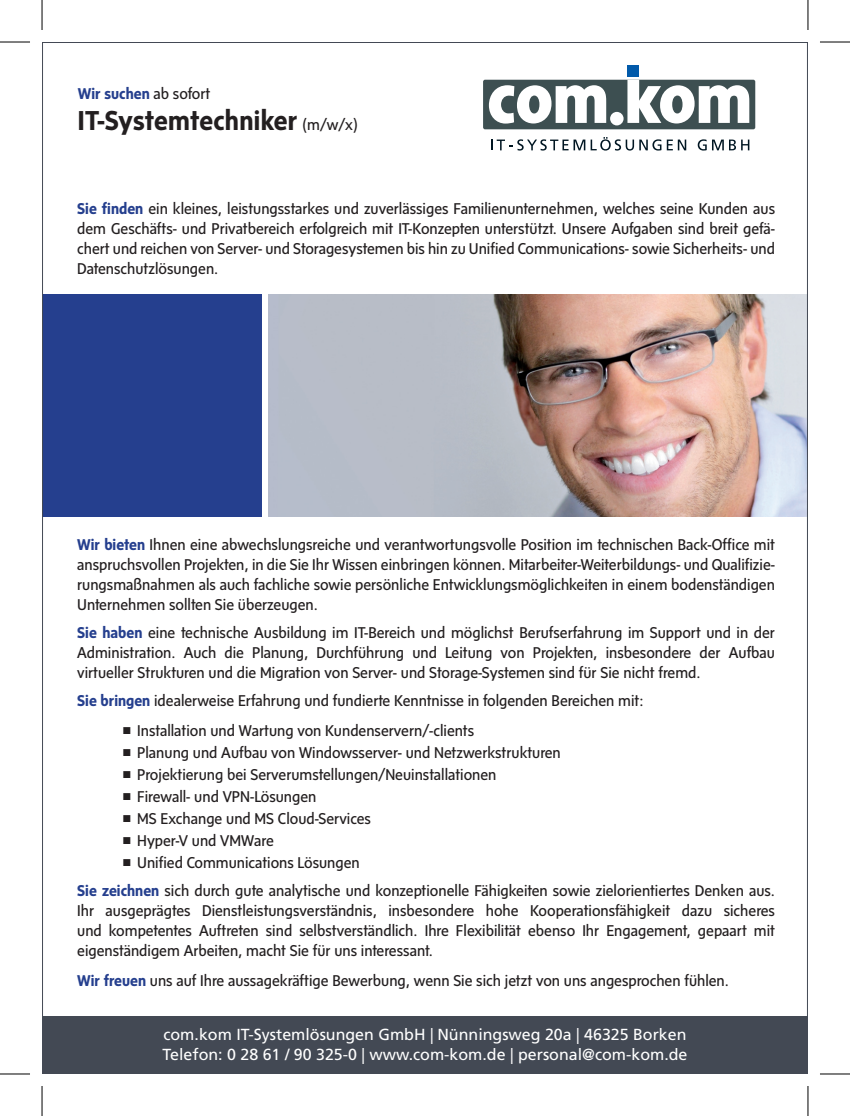
<style>
.page{position:relative;width:850px;height:1116px;background:#fff}
.page>*{position:absolute;margin:0;border:0;box-sizing:border-box;transform-origin:0 0}
.t1{font:700 28px "Sense";letter-spacing:.01em;color:#231f20}
.t2{font:16px/20px "Sense";color:#231f20;text-align:justify}
.t3{font:16px "Frutiger LT Std";color:#fff}
.t4{font:700 16px "Sense";color:#253f8e}
.s1{font-weight:400;color:#231f20}
.s2{font-weight:400;font-size:16px}
.s3{font-weight:700;color:#253f8e}
.s4{font-stretch:condensed}
</style>
<div class="page">
<div style="left:483px;top:80px;width:272px;height:49px;background:#3d4f51;border-radius:2px"></div>
<svg style="left:489px;top:85px;width:117px;height:39px"></svg>
<svg style="left:627px;top:80px;width:122px;height:43px"></svg>
<div style="left:610px;top:112px;width:13px;height:13px;background:#fff;border-radius:50%"></div>
<div style="left:627px;top:65px;width:12px;height:12px;background:#015aaa"></div>
<svg style="left:491px;top:137px;width:195px;height:14px"></svg>
<svg style="left:697px;top:139px;width:38px;height:12px"></svg>
<svg style="left:741px;top:140px;width:8px;height:10px"></svg>
<img style="left:269px;top:294px;width:536px;height:222px">
<div style="left:42px;top:294px;width:219px;height:222px;background:#253f8e"></div>
<div style="left:42px;top:1016px;width:765px;height:57px;background:#434954"></div>
<hr style="left:0;top:42px;width:30px;height:1px;background:#000">
<hr style="left:819px;top:42px;width:30px;height:1px;background:#000">
<hr style="left:0;top:1073px;width:30px;height:1px;background:#000">
<hr style="left:819px;top:1073px;width:30px;height:1px;background:#000">
<hr style="left:42px;top:0;width:1px;height:30px;background:#000">
<hr style="left:42px;top:1086px;width:1px;height:30px;background:#000">
<hr style="left:807px;top:0;width:1px;height:30px;background:#000">
<hr style="left:807px;top:1086px;width:1px;height:30px;background:#000">
<p class="t4" style="left:78px;top:84px;width:134px">Wir suchen <span class="s1">ab sofort</span></p>
<p class="t1" style="left:78px;top:104px;width:281px">IT-Systemtechniker <span class="s2">(m/w/x)</span></p>
<p class="t2" style="left:77px;top:198px;width:699px"><span class="s3">Sie finden</span> ein kleines, leistungsstarkes und zuverlässiges Familienunternehmen, welches seine Kunden aus dem Geschäfts- und Privatbereich erfolgreich mit IT-Konzepten unterstützt. Unsere Aufgaben sind breit gefä&shy;chert und reichen von Server- und Storagesystemen bis hin zu Unified Communications- sowie Sicherheits- und Datenschutzlösungen.</p>
<p class="t2" style="left:77px;top:534px;width:699px"><span class="s3">Wir bieten</span> Ihnen eine abwechslungsreiche und verantwortungsvolle Position im technischen Back-Office mit anspruchsvollen Projekten, in die Sie Ihr Wissen einbringen können. Mitarbeiter-Weiterbildungs- und Qualifizie&shy;rungsmaßnahmen als auch fachliche sowie persönliche Entwicklungsmöglichkeiten in einem bodenständigen Unternehmen sollten Sie überzeugen.</p>
<p class="t2" style="left:77px;top:622px;width:699px"><span class="s3">Sie haben</span> eine technische Ausbildung im IT-Bereich und möglichst Berufserfahrung im Support und in der Administration. Auch die Planung, Durchführung und Leitung von Projekten, insbesondere der Aufbau virtueller Strukturen und die Migration von Server- und Storage-Systemen sind für Sie nicht fremd.</p>
<p class="t2" style="left:77px;top:690px;width:567px"><span class="s3">Sie bringen</span> idealerweise Erfahrung und fundierte Kenntnisse in folgenden Bereichen mit:</p>
<p class="t2" style="left:123px;top:720px;width:352px">■ Installation und Wartung von Kundenservern/-clients</p>
<p class="t2" style="left:123px;top:742px;width:439px">■ Planung und Aufbau von Windowsserver- und Netzwerkstrukturen</p>
<p class="t2" style="left:123px;top:764px;width:374px">■ Projektierung bei Serverumstellungen/Neuinstallationen</p>
<p class="t2" style="left:123px;top:786px;width:195px">■ Firewall- und VPN-Lösungen</p>
<p class="t2" style="left:123px;top:808px;width:249px">■ MS Exchange und MS Cloud-Services</p>
<p class="t2" style="left:123px;top:830px;width:152px">■ Hyper-V und VMWare</p>
<p class="t2" style="left:123px;top:852px;width:238px">■ Unified Communications Lösungen</p>
<p class="t2" style="left:77px;top:880px;width:699px"><span class="s3">Sie zeichnen</span> sich durch gute analytische und konzeptionelle Fähigkeiten sowie zielorientiertes Denken aus.<br>Ihr ausgeprägtes Dienstleistungsverständnis, insbesondere hohe Kooperationsfähigkeit dazu sicheres und kompetentes Auftreten sind selbstverständlich. Ihre Flexibilität ebenso Ihr Engagement, gepaart mit eigenständigem Arbeiten, macht Sie für uns interessant.</p>
<p class="t2" style="left:77px;top:970px;width:653px"><span class="s3">Wir freuen</span> uns auf Ihre aussagekräftige Bewerbung, wenn Sie sich jetzt von uns angesprochen fühlen.</p>
<p class="t3" style="left:163px;top:1025px;width:524px">com.kom IT-Systemlösungen GmbH <span class="s4">|</span> Nünningsweg 20a <span class="s4">|</span> 46325 Borken</p>
<p class="t3" style="left:162px;top:1045px;width:526px">Telefon: 0 28 61 / 90 325-0 <span class="s4">|</span> www.com-kom.de <span class="s4">|</span> personal@com-kom.de</p>
</div>
